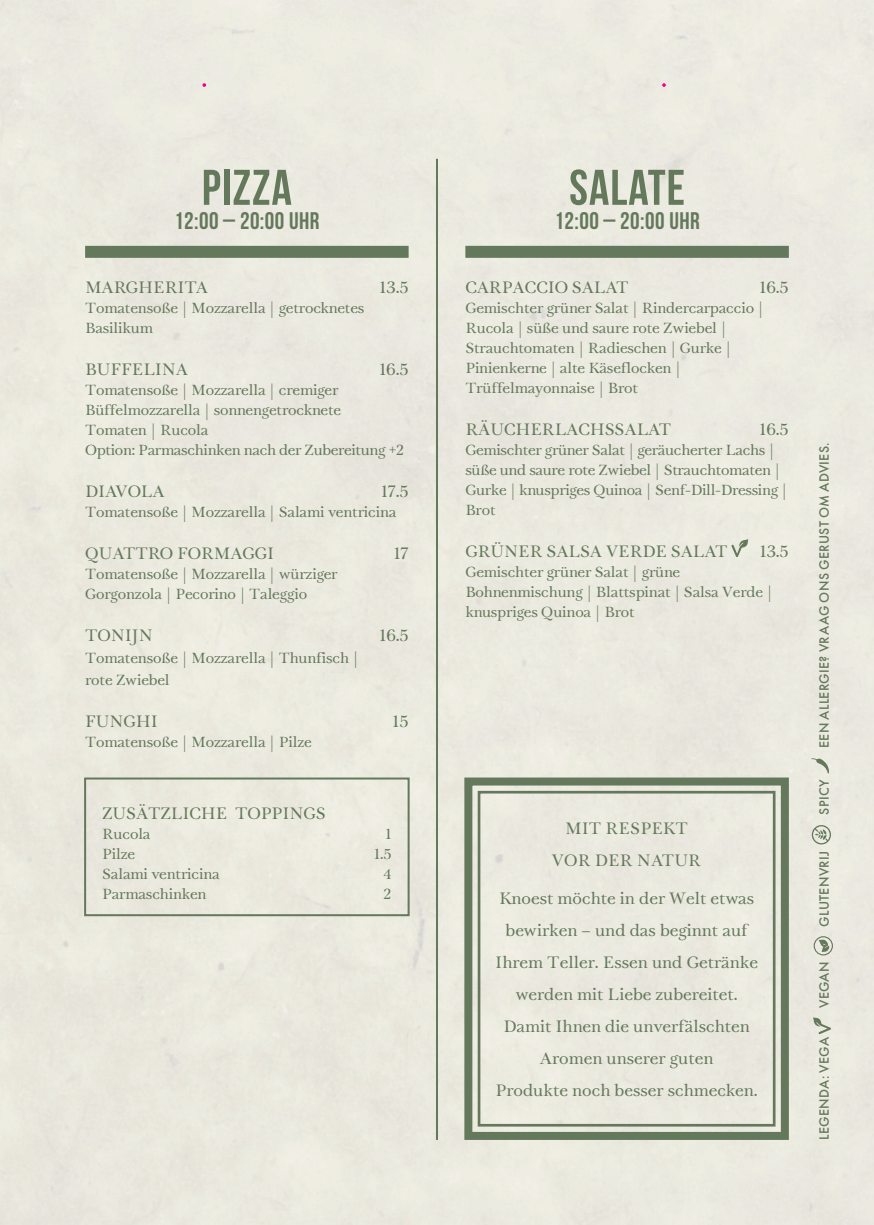
<style>
.page{position:relative;width:874px;height:1225px;background:#fff}
.page>*{position:absolute;margin:0;border:0;box-sizing:border-box;transform-origin:0 0}
.t1{font:700 50px "Bebas Neue";letter-spacing:.02em;color:#64785b}
.t2{font:700 24px "Bebas Neue";letter-spacing:.02em;color:#64785b}
.t3{font:18px/32px "Tryst";color:#64785b;text-align:center}
.t4{font:16px/20px "Tryst";letter-spacing:-.01em;color:#64785b}
.t5{font:500 14px "Futura PT";letter-spacing:.025em;color:#64785b}
</style>
<div class="page">
<div style="left:0;top:0;width:873px;height:1225px;background:#ebeae0"></div>
<svg style="left:812px;top:1017px;width:18px;height:17px"></svg>
<div style="left:813px;top:936px;width:19px;height:19px;border:1px solid #64785b;border-radius:50%"></div>
<svg style="left:818px;top:939px;width:11px;height:13px"></svg>
<svg style="left:811px;top:825px;width:19px;height:19px"></svg>
<svg style="left:810px;top:758px;width:18px;height:15px"></svg>
<div style="left:85px;top:246px;width:323px;height:12px;background:#64785b"></div>
<div style="left:465px;top:246px;width:323px;height:12px;background:#64785b"></div>
<svg style="left:731px;top:539px;width:16px;height:18px"></svg>
<div style="left:84px;top:777px;width:325px;height:139px;border:2px solid #64785b"></div>
<svg style="left:202px;top:83px;width:4px;height:4px"></svg>
<svg style="left:661px;top:83px;width:4px;height:4px"></svg>
<hr style="left:436px;top:159px;width:2px;height:981px;background:#64785b">
<svg style="left:460px;top:773px;width:332px;height:371px;background:#ddded2"></svg>
<div style="left:477px;top:791px;width:298px;height:335px;border:3px solid #64785b"></div>
<h1 class="t1" style="left:202px;top:160px;width:91px">PIZZA</h1>
<h2 class="t2" style="left:174px;top:207px;width:147px">12:00 – 20:00 UHR</h2>
<p class="t3" style="left:85px;top:273px;width:125px">MARGHERITA</p>
<p class="t3" style="left:379px;top:273px;width:31px">13.5</p>
<p class="t4" style="left:85px;top:300px;width:281px">Tomatensoße | Mozzarella | getrocknetes<br>Basilikum</p>
<p class="t3" style="left:85px;top:355px;width:104px">BUFFELINA</p>
<p class="t3" style="left:379px;top:355px;width:31px">16.5</p>
<p class="t4" style="left:85px;top:381px;width:320px">Tomatensoße | Mozzarella | cremiger Büffelmozzarella | sonnengetrocknete Tomaten | Rucola<br>Option: Parmaschinken nach der Zubereitung +2</p>
<p class="t3" style="left:85px;top:477px;width:81px">DIAVOLA</p>
<p class="t3" style="left:380px;top:477px;width:29px">17.5</p>
<p class="t4" style="left:85px;top:503px;width:312px">Tomatensoße | Mozzarella | Salami ventricina</p>
<p class="t3" style="left:85px;top:539px;width:191px">QUATTRO FORMAGGI</p>
<p class="t3" style="left:393px;top:539px;width:17px">17</p>
<p class="t4" style="left:85px;top:565px;width:254px">Tomatensoße | Mozzarella | würziger<br>Gorgonzola | Pecorino | Taleggio</p>
<p class="t3" style="left:85px;top:621px;width:69px">TONIJN</p>
<p class="t3" style="left:379px;top:621px;width:31px">16.5</p>
<p class="t4" style="left:85px;top:648px;width:275px;line-height:22px">Tomatensoße | Mozzarella | Thunfisch | rote Zwiebel</p>
<p class="t3" style="left:85px;top:706px;width:74px">FUNGHI</p>
<p class="t3" style="left:392px;top:706px;width:18px">15</p>
<p class="t4" style="left:85px;top:733px;width:228px">Tomatensoße | Mozzarella | Pilze</p>
<p class="t3" style="left:102px;top:799px;width:225px">ZUSÄTZLICHE TOPPINGS</p>
<p class="t4" style="left:102px;top:825px;width:50px">Rucola</p>
<p class="t4" style="left:385px;top:825px;width:8px">1</p>
<p class="t4" style="left:102px;top:845px;width:34px">Pilze</p>
<p class="t4" style="left:373px;top:845px;width:19px">1.5</p>
<p class="t4" style="left:102px;top:865px;width:119px">Salami ventricina</p>
<p class="t4" style="left:383px;top:865px;width:10px">4</p>
<p class="t4" style="left:102px;top:885px;width:106px">Parmaschinken</p>
<p class="t4" style="left:383px;top:885px;width:10px">2</p>
<h1 class="t1" style="left:569px;top:160px;width:117px">SALATE</h1>
<h2 class="t2" style="left:554px;top:207px;width:147px">12:00 – 20:00 UHR</h2>
<p class="t3" style="left:465px;top:273px;width:165px">CARPACCIO SALAT</p>
<p class="t3" style="left:758px;top:273px;width:31px">16.5</p>
<p class="t4" style="left:465px;top:300px;width:300px">Gemischter grüner Salat | Rindercarpaccio | Rucola | süße und saure rote Zwiebel | Strauchtomaten | Radieschen | Gurke | Pinienkerne | alte Käseflocken | Trüffelmayonnaise | Brot</p>
<p class="t3" style="left:465px;top:415px;width:207px">RÄUCHERLACHSSALAT</p>
<p class="t3" style="left:758px;top:415px;width:31px">16.5</p>
<p class="t4" style="left:465px;top:441px;width:323px">Gemischter grüner Salat | geräucherter Lachs | süße und saure rote Zwiebel | Strauchtomaten | Gurke | knuspriges Quinoa | Senf-Dill-Dressing | Brot</p>
<p class="t3" style="left:465px;top:537px;width:264px">GRÜNER SALSA VERDE SALAT</p>
<p class="t3" style="left:759px;top:537px;width:31px">13.5</p>
<p class="t4" style="left:465px;top:563px;width:309px">Gemischter grüner Salat | grüne<br>Bohnenmischung | Blattspinat | Salsa Verde | knuspriges Quinoa | Brot</p>
<p class="t3" style="left:551px;top:814px;width:151px">MIT RESPEKT<br>VOR DER NATUR</p>
<p class="t3" style="left:495px;top:883px;width:264px">Knoest möchte in der Welt etwas bewirken – und das beginnt auf<br>Ihrem Teller. Essen und Getränke werden mit Liebe zubereitet.<br>Damit Ihnen die unverfälschten<br>Aromen unserer guten<br>Produkte noch besser schmecken.</p>
<p class="t5" style="left:815px;top:748px;width:307px;rotate:-90deg">EEN ALLERGIE? VRAAG ONS GERUST OM ADVIES.</p>
<p class="t5" style="left:815px;top:815px;width:37px;rotate:-90deg">SPICY</p>
<p class="t5" style="left:815px;top:927px;width:78px;rotate:-90deg">GLUTENVRIJ</p>
<p class="t5" style="left:815px;top:1008px;width:48px;rotate:-90deg">VEGAN</p>
<p class="t5" style="left:815px;top:1139px;width:104px;rotate:-90deg">LEGENDA: VEGA</p>
</div>
